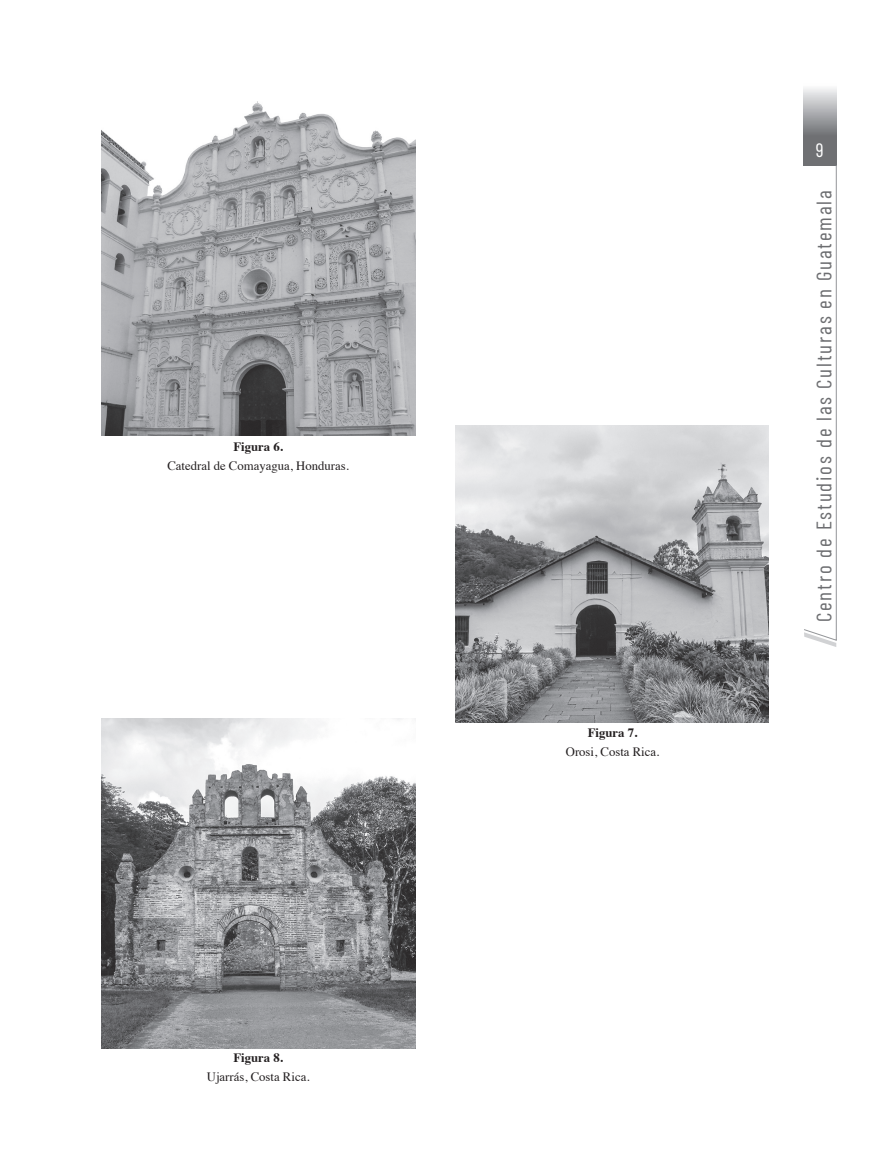
<style>
.page{position:relative;width:891px;height:1161px;background:#fff}
.page>*{position:absolute;margin:0;border:0;box-sizing:border-box;transform-origin:0 0}
.t1{font:21px "Barlow Condensed";letter-spacing:.09em;color:#6c6d70}
.t2{font:19.5px "Barlow Condensed";color:#fff}
.t3{font:12.75px "Times";color:#231f20}
.t4{font:700 12.75px "Times";color:#231f20}
</style>
<div class="page">
<svg style="left:803px;top:88px;width:34px;height:76px;background:#97989b"></svg>
<svg style="left:803px;top:164px;width:34px;height:483px"></svg>
<img style="left:101px;top:101px;width:314px;height:334px">
<img style="left:456px;top:425px;width:313px;height:297px">
<img style="left:101px;top:718px;width:314px;height:331px">
<p class="t4" style="left:233px;top:435px;width:51px">Figura 6.</p>
<p class="t3" style="left:167px;top:454px;width:183px">Catedral de Comayagua, Honduras.</p>
<p class="t4" style="left:233px;top:1045px;width:51px">Figura 8.</p>
<p class="t3" style="left:207px;top:1065px;width:104px">Ujarrás, Costa Rica.</p>
<p class="t4" style="left:588px;top:721px;width:51px">Figura 7.</p>
<p class="t3" style="left:566px;top:740px;width:95px">Orosi, Costa Rica.</p>
<h2 class="t2" style="left:816px;top:136px;width:9px">9</h2>
<h1 class="t1" style="left:809px;top:622px;width:433px;rotate:-90deg">Centro de Estudios de las Culturas en Guatemala</h1>
</div>
